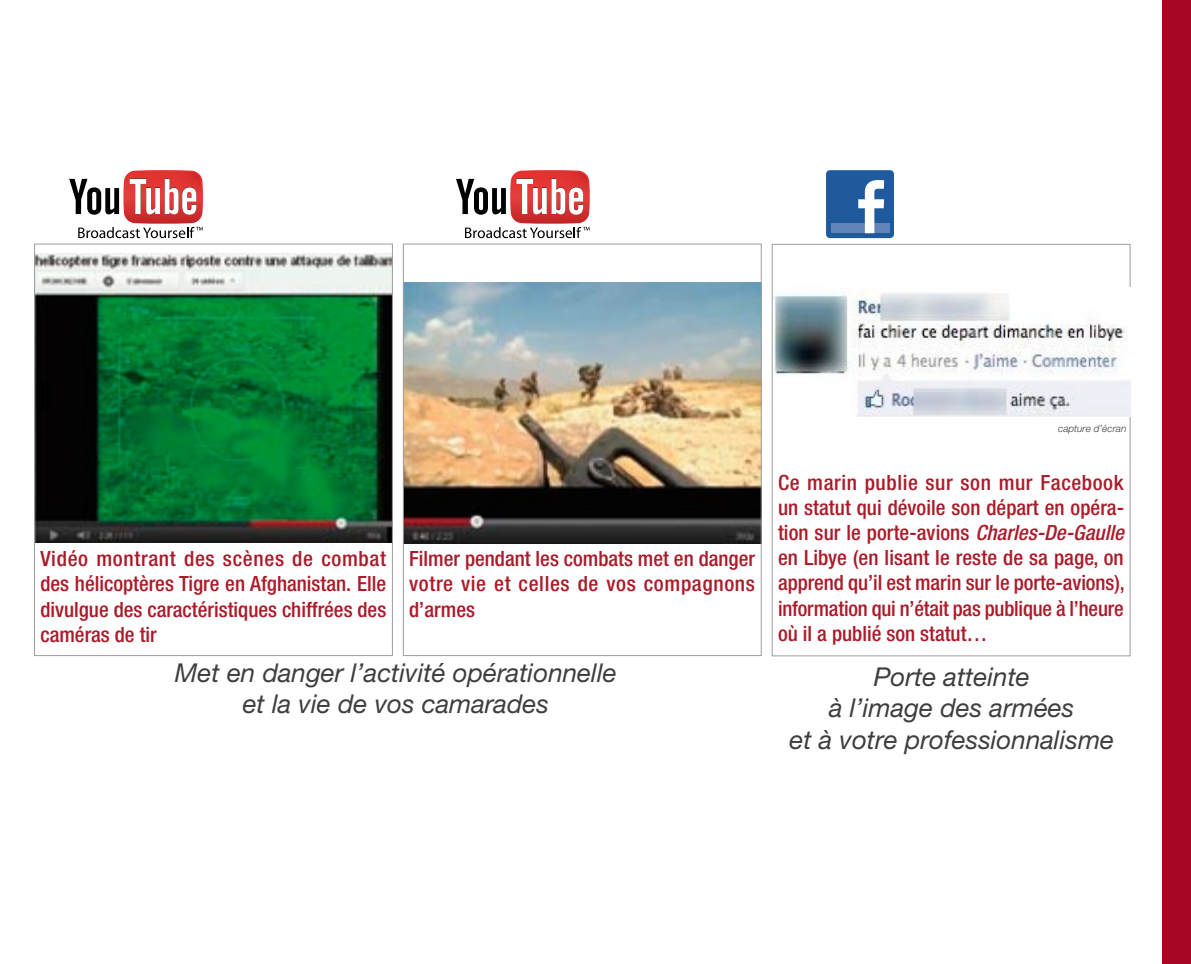
<style>
.page{position:relative;width:1191px;height:964px;background:#fff}
.page>*{position:absolute;margin:0;border:0;box-sizing:border-box;transform-origin:0 0}
.t1{font:italic 26px/31.2px "Helvetica Neue LT Std";color:#3e3e40;text-align:center}
.t2{font:500 condensed 21px/25.2px "Helvetica Neue LT Std";color:#ab1b29;text-align:justify}
.t3{font:italic 300 10px "Helvetica Neue LT Std";color:#3e3e40}
.s1{font-style:italic}
</style>
<div class="page">
<div style="left:1162px;top:0;width:29px;height:964px;background:#a70625"></div>
<img style="left:36px;top:253px;width:355px;height:290px">
<div style="left:34px;top:244px;width:359px;height:412px;border:1px solid #9c9d9f"></div>
<img style="left:405px;top:282px;width:354px;height:261px">
<div style="left:403px;top:244px;width:358px;height:412px;border:1px solid #9c9d9f"></div>
<svg style="left:69px;top:170px;width:134px;height:68px"></svg>
<svg style="left:456px;top:170px;width:134px;height:68px"></svg>
<img style="left:774px;top:292px;width:356px;height:125px">
<div style="left:826px;top:170px;width:68px;height:68px;background:#1f5a9d;border-radius:4px"></div>
<div style="left:831px;top:223px;width:58px;height:10px;background:#6085b6"></div>
<svg style="left:858px;top:180px;width:26px;height:53px"></svg>
<p class="t3" style="left:1058px;top:423px;width:70px">capture d’écran</p>
<p class="t2" style="left:778px;top:469px;width:348px">Ce marin publie sur son mur Facebook un statut qui dévoile son départ en opéra&shy;tion sur le porte-avions <span class="s1">Charles-De-Gaulle </span>en Libye (en lisant le reste de sa page, on apprend qu’il est marin sur le porte-avions), information qui n’était pas publique à l’heure où il a publié son statut…</p>
<p class="t2" style="left:40px;top:546px;width:347px">Vidéo montrant des scènes de combat des hélicoptères Tigre en Afghanistan. Elle divulgue des caractéristiques chiffrées des caméras de tir</p>
<p class="t2" style="left:409px;top:546px;width:347px">Filmer pendant les combats met en danger votre vie et celles de vos compagnons d’armes</p>
<p class="t1" style="left:175px;top:657px;width:443px">Met en danger l’activité opérationnelle et la vie de vos camarades</p>
<p class="t1" style="left:789px;top:661px;width:326px">Porte atteinte<br>à l’image des armées<br>et à votre professionnalisme</p>
</div>
